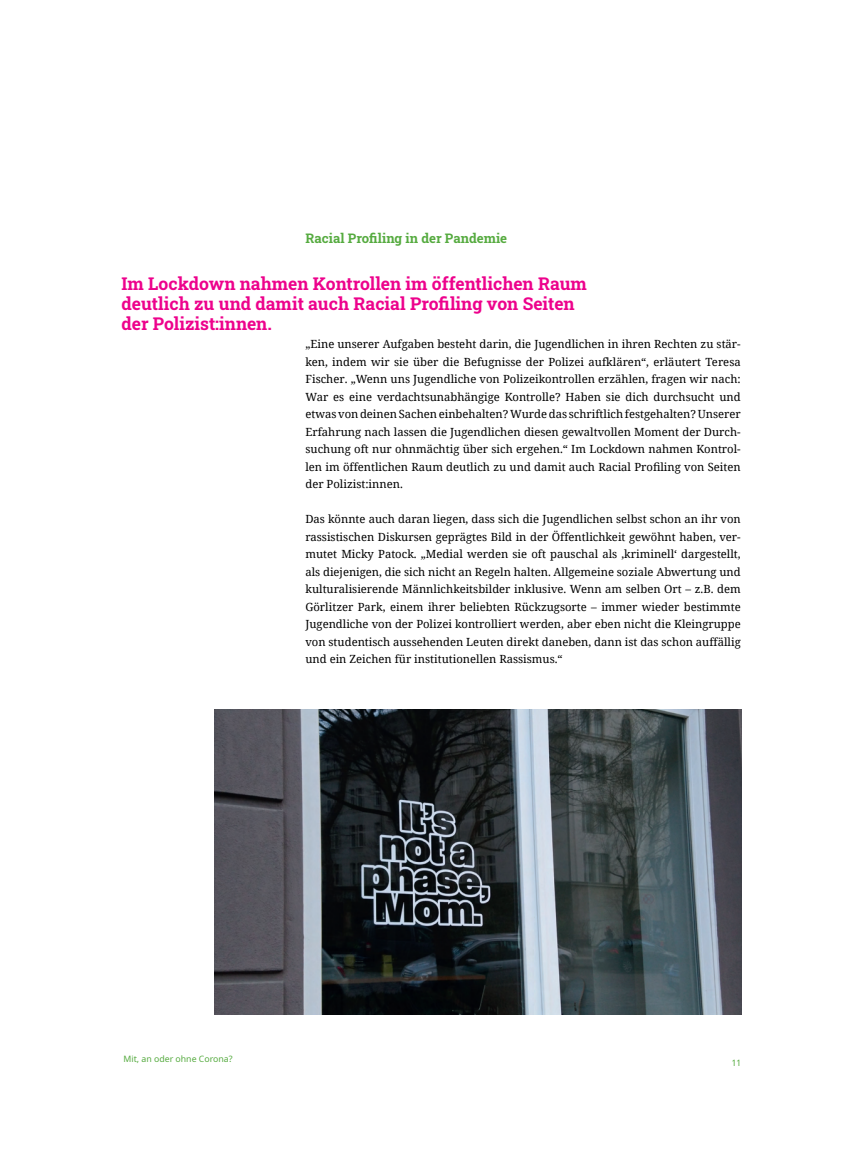
<style>
.page{position:relative;width:851px;height:1159px;background:#fff}
.page>*{position:absolute;margin:0;border:0;box-sizing:border-box;transform-origin:0 0}
.t1{font:700 17.5px/20px "Roboto Slab";color:#ed028c}
.t2{font:700 13.12px "Roboto Slab";color:#56ab40}
.t3{font:11.25px/17.5px "Noto Serif";color:#000;text-align:justify}
.t4{font:8.75px "Noto Sans";color:#56ab40}
.t5{font:semi-condensed 8.75px "Noto Sans";color:#56ab40}
</style>
<div class="page">
<img style="left:214px;top:709px;width:527px;height:305px">
<p class="t2" style="left:305px;top:229px;width:203px">Racial Profiling in der Pandemie</p>
<h1 class="t1" style="left:121px;top:274px;width:467px">Im Lockdown nahmen Kontrollen im öffentlichen Raum deutlich zu und damit auch Racial Profiling von Seiten der Polizist:innen.</h1>
<p class="t3" style="left:305px;top:335px;width:437px">„Eine unserer Aufgaben besteht darin, die Jugendlichen in ihren Rechten zu stär&shy;ken, indem wir sie über die Befugnisse der Polizei aufklären“, erläutert Teresa Fischer. „Wenn uns Jugendliche von Polizeikontrollen erzählen, fragen wir nach:<br>War es eine verdachtsunabhängige Kontrolle? Haben sie dich durchsucht und etwas von deinen Sachen einbehalten? Wurde das schriftlich festgehalten? Unserer Erfahrung nach lassen die Jugendlichen diesen gewaltvollen Moment der Durch&shy;suchung oft nur ohnmächtig über sich ergehen.“ Im Lockdown nahmen Kontrol&shy;len im öffentlichen Raum deutlich zu und damit auch Racial Profiling von Seiten der Polizist:innen.</p>
<p class="t3" style="left:305px;top:510px;width:437px">Das könnte auch daran liegen, dass sich die Jugendlichen selbst schon an ihr von rassistischen Diskursen geprägtes Bild in der Öffentlichkeit gewöhnt haben, ver&shy;mutet Micky Patock. „Medial werden sie oft pauschal als ‚kriminell‘ dargestellt, als diejenigen, die sich nicht an Regeln halten. Allgemeine soziale Abwertung und kulturalisierende Männlichkeitsbilder inklusive. Wenn am selben Ort – z.B. dem Görlitzer Park, einem ihrer beliebten Rückzugsorte – immer wieder bestimmte Jugendliche von der Polizei kontrolliert werden, aber eben nicht die Kleingruppe von studentisch aussehenden Leuten direkt daneben, dann ist das schon auffällig und ein Zeichen für institutionellen Rassismus.“</p>
<p class="t4" style="left:123px;top:1053px;width:111px">Mit, an oder ohne Corona?</p>
<p class="t5" style="left:731px;top:1056px;width:11px">11</p>
</div>
